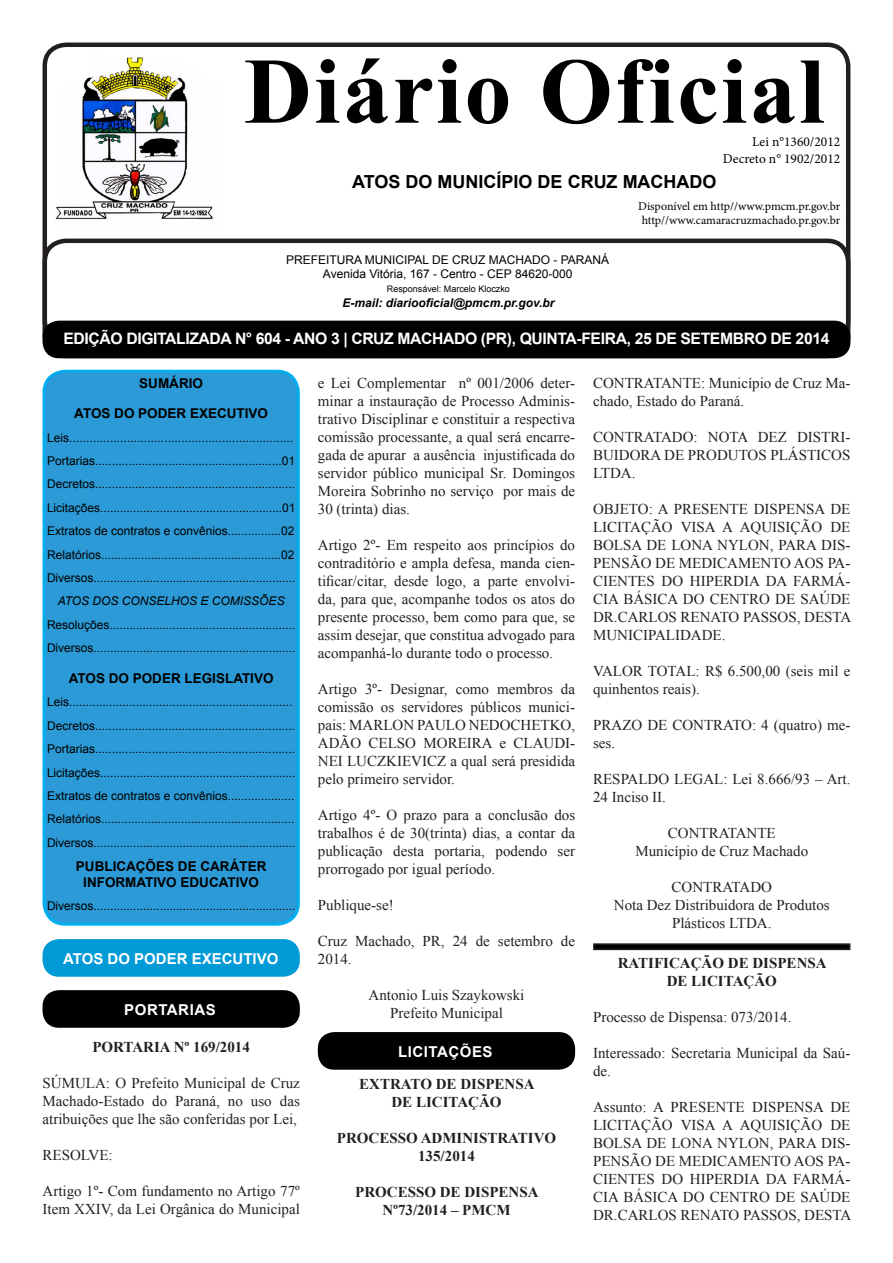
<style>
.page{position:relative;width:893px;height:1263px;background:#fff}
.page>*{position:absolute;margin:0;border:0;box-sizing:border-box;transform-origin:0 0}
.t1{font:700 93.9px "Times New Roman";letter-spacing:.025em;color:#000}
.t2{font:700 18px "Arial";color:#000}
.t3{font:700 15.75px "Arial";letter-spacing:-.025em;color:#fff}
.t4{font:15px/18px "Times New Roman";color:#231f20;text-align:justify}
.t5{font:700 15px/18px "Times New Roman";color:#231f20;text-align:center}
.t6{font:700 15px "Arial";color:#fff}
.t7{font:700 15px "Arial";letter-spacing:.035em;color:#fff}
.t8{font:700 13.5px "Arial";color:#000}
.t9{font:13.5px "Minion Pro";color:#000}
.t10{font:12px "Arial";color:#000}
.t11{font:12px "Minion Pro";letter-spacing:-.005em;color:#000}
.t12{font:italic 700 12px "Arial";color:#000}
.t13{font:italic 12px "Arial";color:#000}
.t14{font:9px "Arial";color:#000}
</style>
<div class="page">
<div style="left:43px;top:43px;width:807px;height:301px;border:4px solid #231f20;border-radius:21px"></div>
<div style="left:43px;top:239px;width:807px;height:119px;border:4px solid #231f20;border-radius:21px"></div>
<div style="left:44px;top:371px;width:254px;height:553px;background:#2b9ad6;border-radius:21px"></div>
<div style="left:43px;top:370px;width:257px;height:556px;border:3px solid #00aeef;border-radius:21px"></div>
<div style="left:43px;top:321px;width:807px;height:37px;background:#000;border-radius:16px"></div>
<img style="left:55px;top:55px;width:158px;height:165px">
<div style="left:43px;top:939px;width:257px;height:38px;background:#009bd6;border-radius:16px"></div>
<div style="left:43px;top:990px;width:257px;height:38px;background:#000;border-radius:16px"></div>
<div style="left:318px;top:1032px;width:257px;height:38px;background:#000;border-radius:16px"></div>
<svg style="left:593px;top:943px;width:258px;height:8px;background:#333232"></svg>
<p class="t1" style="left:244px;top:24px;width:582px">Diário Oficial</p>
<p class="t9" style="left:752px;top:133px;width:90px">Lei n°1360/2012</p>
<p class="t9" style="left:723px;top:149px;width:119px">Decreto n° 1902/2012</p>
<p class="t2" style="left:352px;top:169px;width:366px">ATOS DO MUNICÍPIO DE CRUZ MACHADO</p>
<p class="t11" style="left:638px;top:198px;width:204px">Disponível em http//www.pmcm.pr.gov.br</p>
<p class="t11" style="left:642px;top:212px;width:200px">http//www.camaracruzmachado.pr.gov.br</p>
<p class="t10" style="left:286px;top:251px;width:325px">PREFEITURA MUNICIPAL DE CRUZ MACHADO - PARANÁ</p>
<p class="t10" style="left:323px;top:266px;width:251px">Avenida Vitória, 167 - Centro - CEP 84620-000</p>
<p class="t14" style="left:387px;top:282px;width:125px">Responsável: Marcelo Kloczko</p>
<p class="t12" style="left:343px;top:294px;width:213px">E-mail: diariooficial@pmcm.pr.gov.br</p>
<p class="t3" style="left:63px;top:327px;width:767px">EDIÇÃO DIGITALIZADA N° 604 - ANO 3 | CRUZ MACHADO (PR), QUINTA-FEIRA, 25 DE SETEMBRO DE 2014</p>
<p class="t8" style="left:139px;top:373px;width:65px">SUMÁRIO</p>
<p class="t8" style="left:74px;top:404px;width:195px">ATOS DO PODER EXECUTIVO</p>
<p class="t10" style="left:47px;top:429px;width:248px">Leis..................................................................</p>
<p class="t10" style="left:47px;top:453px;width:250px">Portarias........................................................01</p>
<p class="t10" style="left:47px;top:476px;width:250px">Decretos............................................................</p>
<p class="t10" style="left:47px;top:499px;width:250px">Licitações.......................................................01</p>
<p class="t10" style="left:47px;top:523px;width:249px">Extratos de contratos e convênios................02</p>
<p class="t10" style="left:47px;top:546px;width:249px">Relatórios......................................................02</p>
<p class="t10" style="left:47px;top:570px;width:250px">Diversos.............................................................</p>
<p class="t13" style="left:58px;top:593px;width:228px">ATOS DOS CONSELHOS E COMISSÕES</p>
<p class="t10" style="left:47px;top:616px;width:250px">Resoluções........................................................</p>
<p class="t10" style="left:47px;top:640px;width:250px">Diversos.............................................................</p>
<p class="t8" style="left:69px;top:669px;width:206px">ATOS DO PODER LEGISLATIVO</p>
<p class="t10" style="left:47px;top:694px;width:247px">Leis...................................................................</p>
<p class="t10" style="left:47px;top:717px;width:250px">Decretos............................................................</p>
<p class="t10" style="left:47px;top:741px;width:250px">Portarias............................................................</p>
<p class="t10" style="left:47px;top:764px;width:250px">Licitações...........................................................</p>
<p class="t10" style="left:47px;top:787px;width:249px">Extratos de contratos e convênios....................</p>
<p class="t10" style="left:47px;top:811px;width:249px">Relatórios..........................................................</p>
<p class="t10" style="left:47px;top:834px;width:250px">Diversos.............................................................</p>
<p class="t8" style="left:76px;top:856px;width:192px">PUBLICAÇÕES DE CARÁTER</p>
<p class="t8" style="left:83px;top:873px;width:177px">INFORMATIVO EDUCATIVO</p>
<p class="t10" style="left:47px;top:898px;width:250px">Diversos.............................................................</p>
<p class="t4" style="left:318px;top:374px;width:259px">e Lei Complementar nº 001/2006 deter&shy;minar a instauração de Processo Adminis&shy;trativo Disciplinar e constituir a respectiva comissão processante, a qual será encarre&shy;gada de apurar a ausência injustificada do servidor público municipal Sr. Domingos Moreira Sobrinho no serviço por mais de 30 (trinta) dias.</p>
<p class="t4" style="left:318px;top:536px;width:259px">Artigo 2º- Em respeito aos princípios do contraditório e ampla defesa, manda cien&shy;tificar/citar, desde logo, a parte envolvi&shy;da, para que, acompanhe todos os atos do presente processo, bem como para que, se assim desejar, que constitua advogado para acompanhá-lo durante todo o processo.</p>
<p class="t4" style="left:318px;top:680px;width:259px">Artigo 3º- Designar, como membros da comissão os servidores públicos munici&shy;pais: MARLON PAULO NEDOCHETKO, ADÃO CELSO MOREIRA e CLAUDI-NEI LUCZKIEVICZ a qual será presidida pelo primeiro servidor.</p>
<p class="t4" style="left:318px;top:806px;width:259px">Artigo 4º- O prazo para a conclusão dos trabalhos é de 30(trinta) dias, a contar da publicação desta portaria, podendo ser prorrogado por igual período.</p>
<p class="t4" style="left:318px;top:896px;width:77px">Publique-se!</p>
<p class="t4" style="left:318px;top:932px;width:259px">Cruz Machado, PR, 24 de setembro de<br>2014.</p>
<p class="t4" style="left:369px;top:986px;width:157px">Antonio Luis Szaykowski</p>
<p class="t4" style="left:390px;top:1004px;width:114px">Prefeito Municipal</p>
<p class="t7" style="left:398px;top:1041px;width:96px">LICITAÇÕES</p>
<p class="t5" style="left:359px;top:1074px;width:177px">EXTRATO DE DISPENSA</p>
<p class="t5" style="left:391px;top:1092px;width:112px">DE LICITAÇÃO</p>
<p class="t5" style="left:337px;top:1128px;width:221px">PROCESSO ADMINISTRATIVO<br>135/2014</p>
<p class="t5" style="left:355px;top:1182px;width:185px">PROCESSO DE DISPENSA</p>
<p class="t5" style="left:382px;top:1200px;width:130px">Nº73/2014 – PMCM</p>
<p class="t4" style="left:593px;top:374px;width:259px">CONTRATANTE: Município de Cruz Ma&shy;chado, Estado do Paraná.</p>
<p class="t4" style="left:593px;top:428px;width:259px">CONTRATADO: NOTA DEZ DISTRI-BUIDORA DE PRODUTOS PLÁSTICOS LTDA.</p>
<p class="t4" style="left:593px;top:500px;width:260px">OBJETO: A PRESENTE DISPENSA DE LICITAÇÃO VISA A AQUISIÇÃO DE BOLSA DE LONA NYLON, PARA DIS-PENSÃO DE MEDICAMENTO AOS PA-CIENTES DO HIPERDIA DA FARMÁ-CIA BÁSICA DO CENTRO DE SAÚDE DR.CARLOS RENATO PASSOS, DESTA MUNICIPALIDADE.</p>
<p class="t4" style="left:593px;top:662px;width:259px">VALOR TOTAL: R$ 6.500,00 (seis mil e quinhentos reais).</p>
<p class="t4" style="left:593px;top:716px;width:259px">PRAZO DE CONTRATO: 4 (quatro) me&shy;ses.</p>
<p class="t4" style="left:593px;top:770px;width:259px">RESPALDO LEGAL: Lei 8.666/93 – Art.<br>24 Inciso II.</p>
<p class="t4" style="left:668px;top:824px;width:109px">CONTRATANTE</p>
<p class="t4" style="left:635px;top:842px;width:174px">Município de Cruz Machado</p>
<p class="t4" style="left:672px;top:878px;width:102px">CONTRATADO</p>
<p class="t4" style="left:614px;top:896px;width:217px">Nota Dez Distribuidora de Produtos</p>
<p class="t4" style="left:672px;top:914px;width:101px">Plásticos LTDA.</p>
<p class="t5" style="left:618px;top:953px;width:210px">RATIFICAÇÃO DE DISPENSA</p>
<p class="t5" style="left:667px;top:971px;width:112px">DE LICITAÇÃO</p>
<p class="t4" style="left:593px;top:1007px;width:200px">Processo de Dispensa: 073/2014.</p>
<p class="t4" style="left:593px;top:1043px;width:259px">Interessado: Secretaria Municipal da Saú&shy;de.</p>
<p class="t4" style="left:593px;top:1097px;width:260px">Assunto: A PRESENTE DISPENSA DE LICITAÇÃO VISA A AQUISIÇÃO DE BOLSA DE LONA NYLON, PARA DIS-PENSÃO DE MEDICAMENTO AOS PA-CIENTES DO HIPERDIA DA FARMÁ-CIA BÁSICA DO CENTRO DE SAÚDE DR.CARLOS RENATO PASSOS, DESTA</p>
<p class="t6" style="left:63px;top:948px;width:217px">ATOS DO PODER EXECUTIVO</p>
<p class="t7" style="left:124px;top:999px;width:93px">PORTARIAS</p>
<p class="t5" style="left:92px;top:1037px;width:159px">PORTARIA Nº 169/2014</p>
<p class="t4" style="left:43px;top:1073px;width:259px">SÚMULA: O Prefeito Municipal de Cruz Machado-Estado do Paraná, no uso das atribuições que lhe são conferidas por Lei,</p>
<p class="t4" style="left:43px;top:1145px;width:72px">RESOLVE:</p>
<p class="t4" style="left:43px;top:1181px;width:259px">Artigo 1º- Com fundamento no Artigo 77º<br>Item XXIV, da Lei Orgânica do Municipal</p>
</div>
